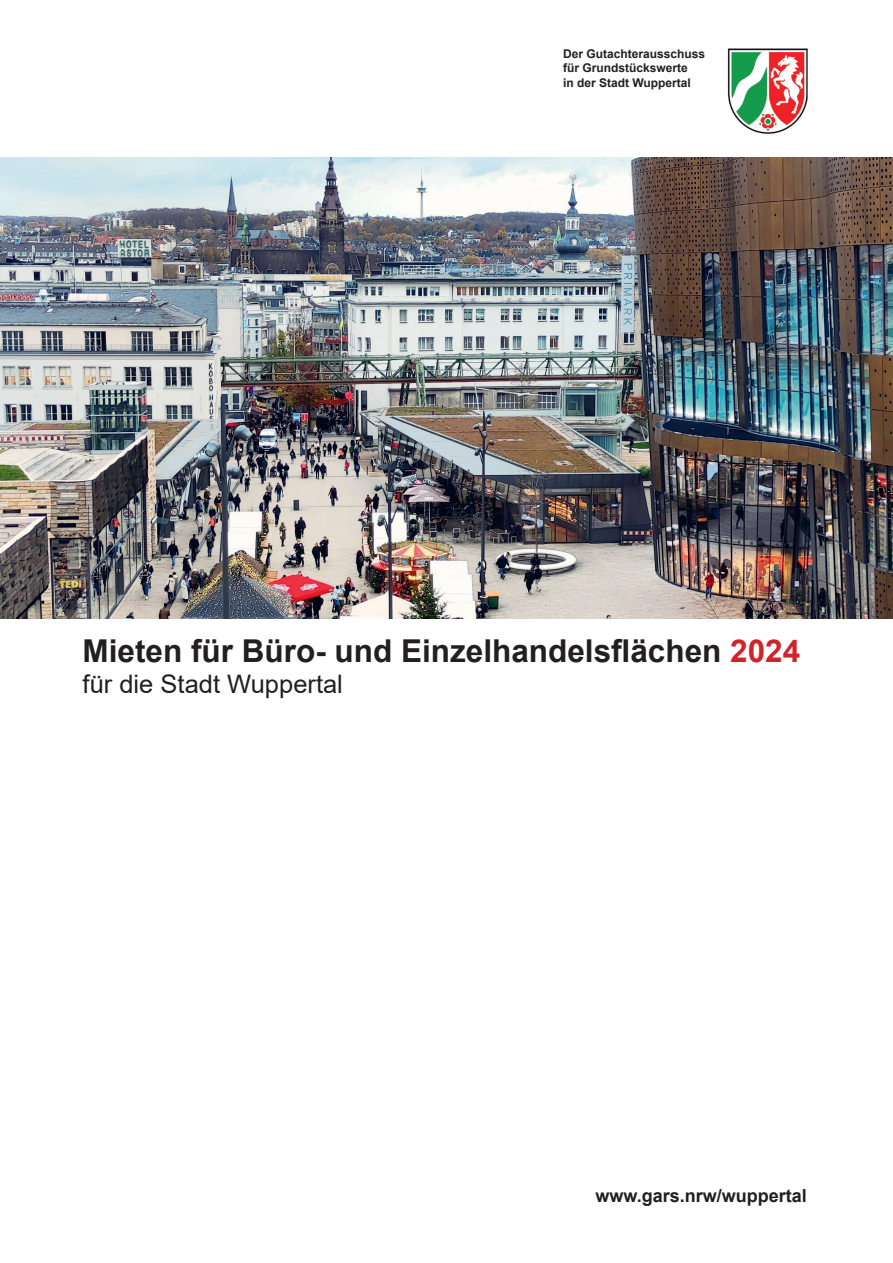
<style>
.page{position:relative;width:893px;height:1263px;background:#fff}
.page>*{position:absolute;margin:0;border:0;box-sizing:border-box;transform-origin:0 0}
.t1{font:700 31.5px "Arial";color:#231f20}
.t2{font:25.5px "Arial";color:#231f20}
.t3{font:700 18px "Arial";color:#231f20}
.t4{font:700 12px/14.4px "Arial";color:#231f20}
.s1{color:#d1232a}
</style>
<div class="page">
<img style="left:727px;top:48px;width:81px;height:86px">
<img style="left:0;top:157px;width:893px;height:461px">
<p class="t4" style="left:563px;top:47px;width:144px">Der Gutachterausschuss für Grundstückswerte<br>in der Stadt Wuppertal</p>
<h1 class="t1" style="left:83px;top:629px;width:719px">Mieten für Büro- und Einzelhandelsflächen <span class="s1">2024</span></h1>
<h2 class="t2" style="left:83px;top:666px;width:262px">für die Stadt Wuppertal</h2>
<h3 class="t3" style="left:595px;top:1182px;width:213px">www.gars.nrw/wuppertal</h3>
</div>
